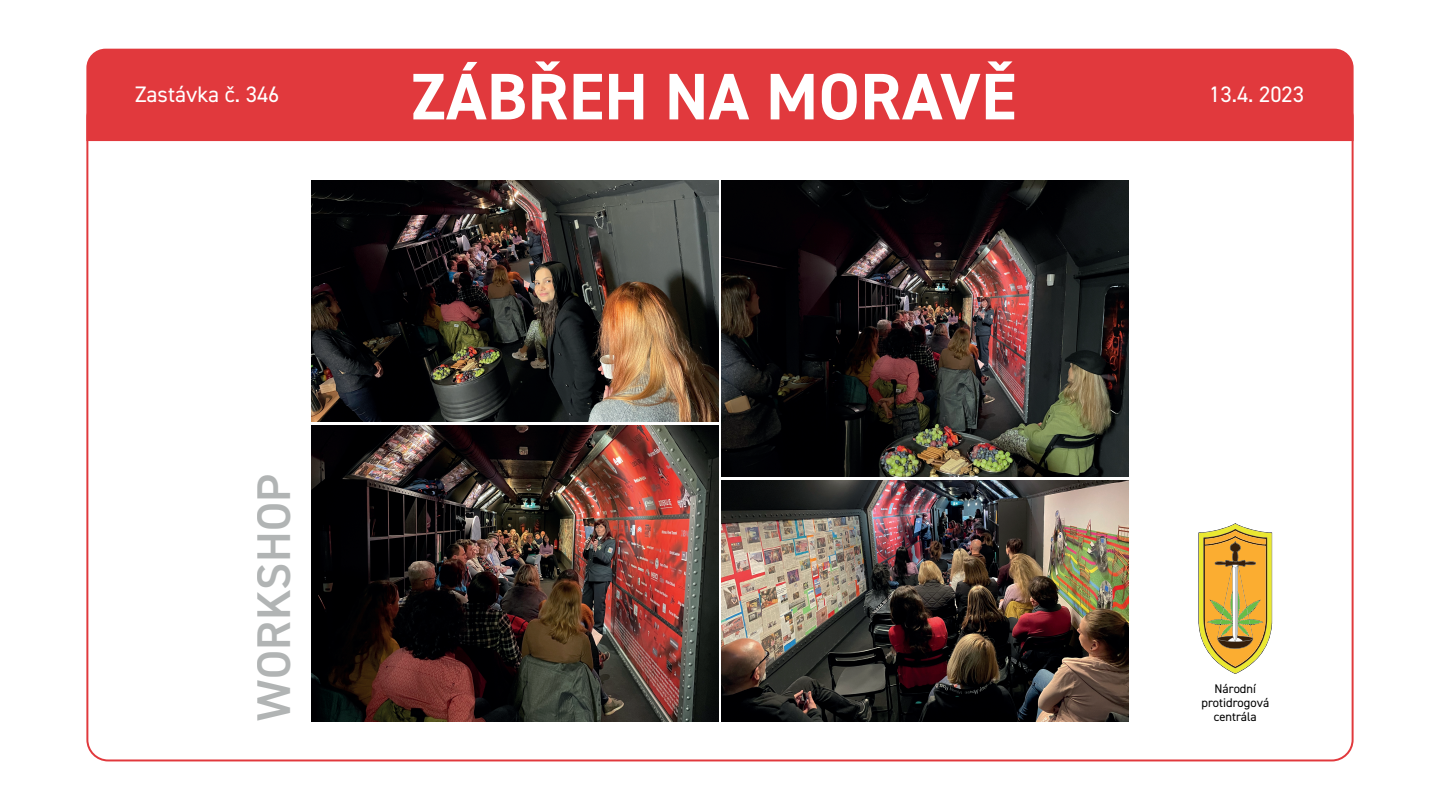
<style>
.page{position:relative;width:1440px;height:810px;background:#fff}
.page>*{position:absolute;margin:0;border:0;box-sizing:border-box;transform-origin:0 0}
.t1{font:700 66px "DIN2014";letter-spacing:.01em;color:#fff}
.t2{font:600 47.4px "DIN2014";letter-spacing:.01em;color:#b1b4b4}
.t3{font:22.42px "DIN2014";color:#fff}
.t4{font:12.6px/14.1px "DIN2014";color:#000001;text-align:center}
</style>
<div class="page">
<div style="left:86px;top:49px;width:1268px;height:92px;background:#e1393d"></div>
<img style="left:311px;top:181px;width:408px;height:241px">
<img style="left:721px;top:480px;width:408px;height:241px">
<img style="left:311px;top:425px;width:408px;height:296px">
<img style="left:721px;top:181px;width:408px;height:295px">
<svg style="left:1199px;top:523px;width:73px;height:151px;background:#d8b557"></svg>
<h3 class="t3" style="left:135px;top:81px;width:146px">Zastávka č. 346</h3>
<h1 class="t1" style="left:411px;top:53px;width:606px">ZÁBŘEH NA MORAVĚ</h1>
<h2 class="t2" style="left:243px;top:721px;width:249px;rotate:-90deg">WORKSHOP</h2>
<h3 class="t3" style="left:1209px;top:81px;width:96px">13.4. 2023</h3>
<p class="t4" style="left:1201px;top:681px;width:69px">Národní protidrogová centrála</p>
</div>
